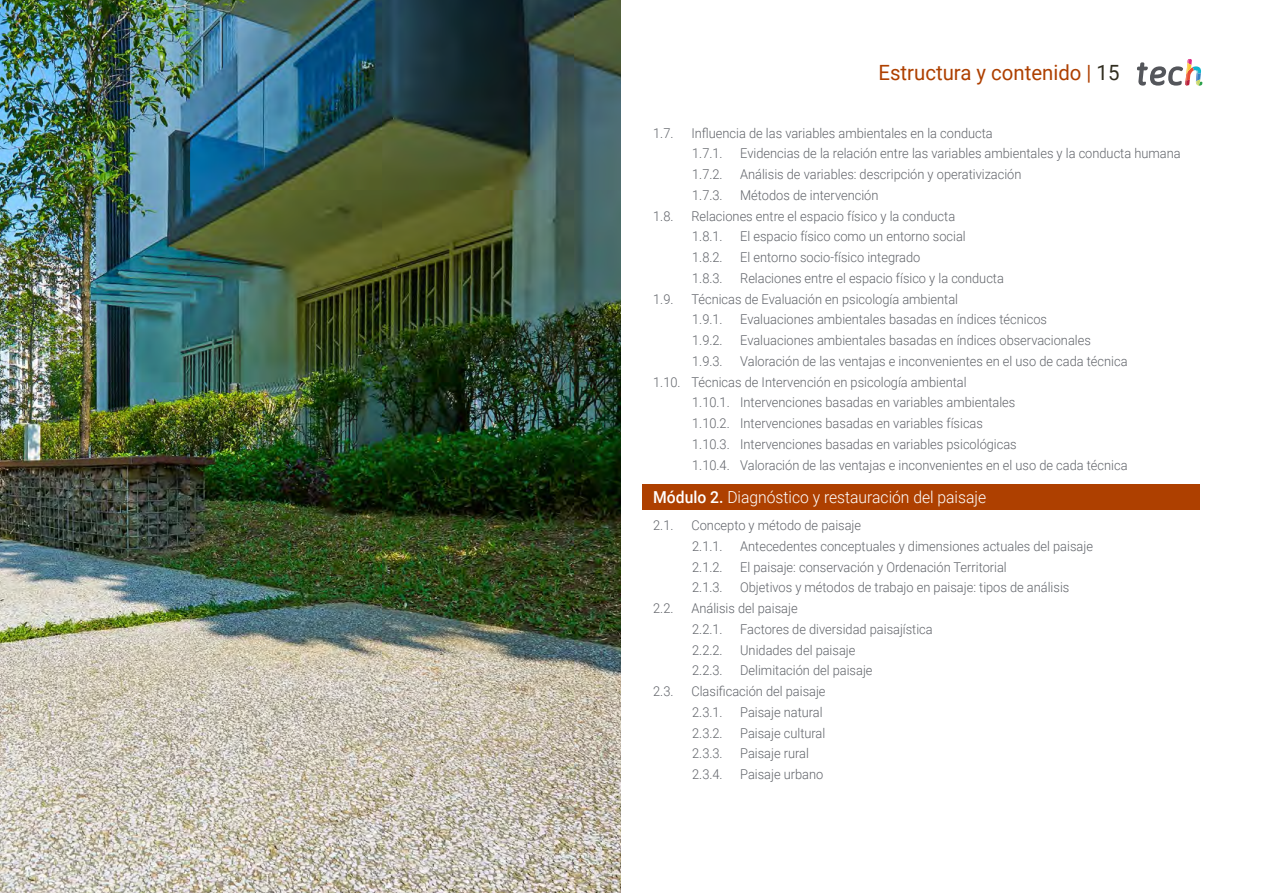
<style>
.page{position:relative;width:1263px;height:893px;background:#fff}
.page>*{position:absolute;margin:0;border:0;box-sizing:border-box;transform-origin:0 0}
.t1{font:21px "Roboto";color:#ae4000}
.t2{font:300 16.5px "Roboto";color:#fff;scale:.95 1}
.t3{font:300 13.5px/20.7px "Roboto";color:#61646a;scale:.95 1}
.s1{color:#312e20}
.s2{font-weight:500}
</style>
<div class="page">
<svg style="left:1137px;top:59px;width:65px;height:27px"></svg>
<div style="left:642px;top:484px;width:557px;height:25px;background:#ae4000"></div>
<img style="left:0;top:0;width:621px;height:893px">
<h1 class="t1" style="left:878px;top:57px;width:242px">Estructura y contenido | <span class="s1">15</span></h1>
<p class="t3" style="left:653px;top:122px;width:23px">1.7.</p>
<p class="t3" style="left:691px;top:122px;width:319px">Influencia de las variables ambientales en la conducta<br>1.7.1.</p>
<p class="t3" style="left:740px;top:143px;width:465px">Evidencias de la relación entre las variables ambientales y la conducta humana</p>
<p class="t3" style="left:692px;top:164px;width:34px">1.7.2.</p>
<p class="t3" style="left:740px;top:164px;width:298px">Análisis de variables: descripción y operativización</p>
<p class="t3" style="left:692px;top:184px;width:34px">1.7.3.</p>
<p class="t3" style="left:740px;top:184px;width:147px">Métodos de intervención</p>
<p class="t3" style="left:653px;top:205px;width:23px">1.8.</p>
<p class="t3" style="left:691px;top:205px;width:279px">Relaciones entre el espacio físico y la conducta<br>1.8.1.</p>
<p class="t3" style="left:740px;top:226px;width:239px">El espacio físico como un entorno social</p>
<p class="t3" style="left:692px;top:247px;width:34px">1.8.2.</p>
<p class="t3" style="left:740px;top:247px;width:191px">El entorno socio-físico integrado</p>
<p class="t3" style="left:692px;top:267px;width:34px">1.8.3.</p>
<p class="t3" style="left:740px;top:267px;width:279px">Relaciones entre el espacio físico y la conducta</p>
<p class="t3" style="left:653px;top:288px;width:23px">1.9.</p>
<p class="t3" style="left:691px;top:288px;width:282px">Técnicas de Evaluación en psicología ambiental<br>1.9.1.</p>
<p class="t3" style="left:740px;top:309px;width:324px">Evaluaciones ambientales basadas en índices técnicos</p>
<p class="t3" style="left:692px;top:330px;width:34px">1.9.2.</p>
<p class="t3" style="left:740px;top:330px;width:371px">Evaluaciones ambientales basadas en índices observacionales</p>
<p class="t3" style="left:692px;top:350px;width:34px">1.9.3.</p>
<p class="t3" style="left:740px;top:350px;width:409px">Valoración de las ventajas e inconvenientes en el uso de cada técnica</p>
<p class="t3" style="left:653px;top:371px;width:331px">1.10. Técnicas de Intervención en psicología ambiental</p>
<p class="t3" style="left:692px;top:392px;width:342px">1.10.1. Intervenciones basadas en variables ambientales</p>
<p class="t3" style="left:692px;top:413px;width:308px">1.10.2. Intervenciones basadas en variables físicas</p>
<p class="t3" style="left:692px;top:433px;width:343px">1.10.3. Intervenciones basadas en variables psicológicas</p>
<p class="t3" style="left:692px;top:454px;width:460px">1.10.4. Valoración de las ventajas e inconvenientes en el uso de cada técnica</p>
<p class="t2" style="left:653px;top:485px;width:352px"><span class="s2">Módulo 2.</span> Diagnóstico y restauración del paisaje</p>
<p class="t3" style="left:653px;top:514px;width:23px">2.1.</p>
<p class="t3" style="left:691px;top:514px;width:180px">Concepto y método de paisaje<br>2.1.1.</p>
<p class="t3" style="left:740px;top:535px;width:373px">Antecedentes conceptuales y dimensiones actuales del paisaje</p>
<p class="t3" style="left:692px;top:556px;width:34px">2.1.2.</p>
<p class="t3" style="left:740px;top:556px;width:282px">El paisaje: conservación y Ordenación Territorial</p>
<p class="t3" style="left:692px;top:577px;width:34px">2.1.3.</p>
<p class="t3" style="left:740px;top:577px;width:348px">Objetivos y métodos de trabajo en paisaje: tipos de análisis</p>
<p class="t3" style="left:653px;top:597px;width:23px">2.2.</p>
<p class="t3" style="left:691px;top:597px;width:113px">Análisis del paisaje<br>2.2.1.</p>
<p class="t3" style="left:740px;top:618px;width:204px">Factores de diversidad paisajística</p>
<p class="t3" style="left:692px;top:639px;width:34px">2.2.2.</p>
<p class="t3" style="left:740px;top:639px;width:123px">Unidades del paisaje</p>
<p class="t3" style="left:692px;top:660px;width:34px">2.2.3.</p>
<p class="t3" style="left:740px;top:660px;width:141px">Delimitación del paisaje</p>
<p class="t3" style="left:653px;top:680px;width:23px">2.3.</p>
<p class="t3" style="left:691px;top:680px;width:143px">Clasificación del paisaje<br>2.3.1.</p>
<p class="t3" style="left:740px;top:701px;width:88px">Paisaje natural</p>
<p class="t3" style="left:692px;top:722px;width:34px">2.3.2.</p>
<p class="t3" style="left:740px;top:722px;width:91px">Paisaje cultural</p>
<p class="t3" style="left:692px;top:743px;width:34px">2.3.3.</p>
<p class="t3" style="left:740px;top:743px;width:74px">Paisaje rural</p>
<p class="t3" style="left:692px;top:763px;width:34px">2.3.4.</p>
<p class="t3" style="left:740px;top:763px;width:89px">Paisaje urbano</p>
</div>
